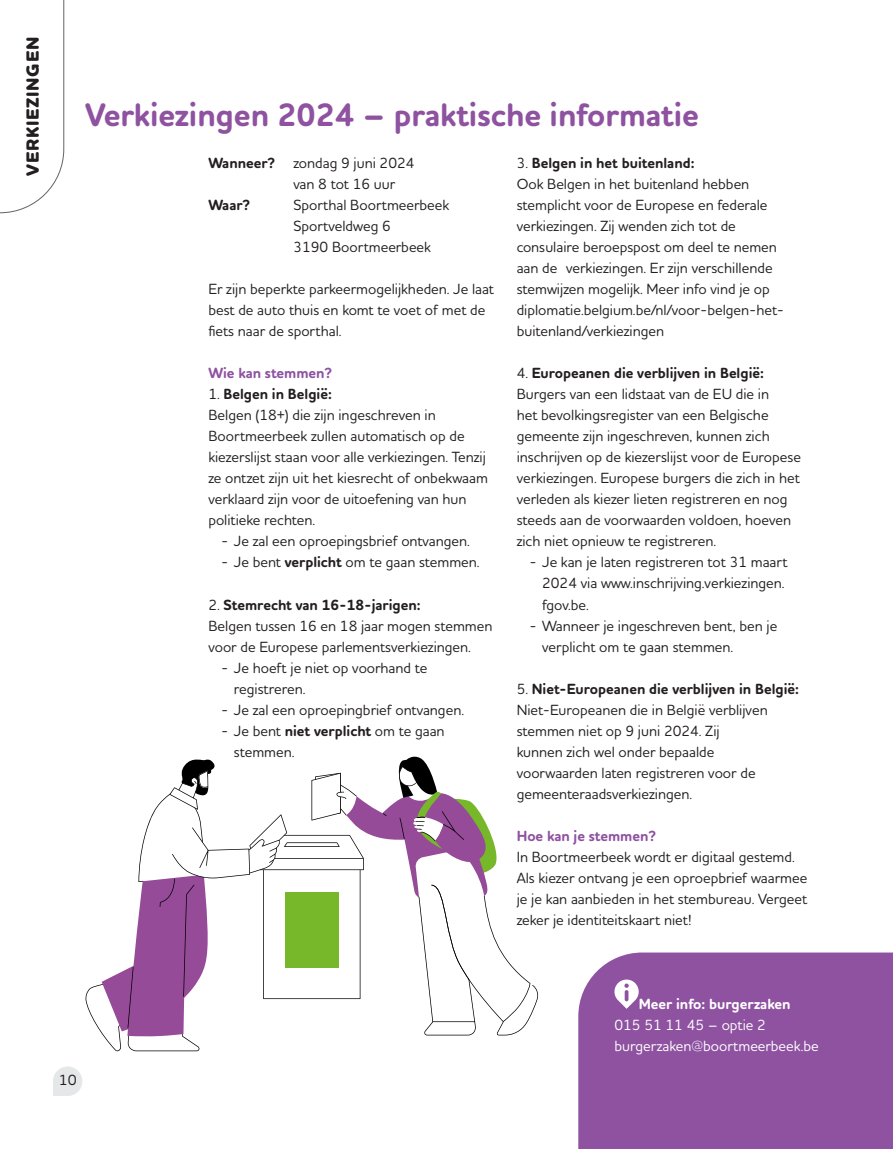
<style>
.page{position:relative;width:893px;height:1149px;background:#fff}
.page>*{position:absolute;margin:0;border:0;box-sizing:border-box;transform-origin:0 0}
.t1{font:700 33px "Houschka Rounded";color:#8e52a1}
.t2{font:800 18px "Houschka Rounded";letter-spacing:.035em;color:#231f20}
.t3{font:500 15px/21px "Houschka Rounded";color:#231f20}
.t4{font:500 15px/21px "Houschka Rounded";color:#fff}
.t5{font:700 15px "Houschka Rounded";color:#8e52a1}
.t6{font:700 15px "Houschka Rounded";color:#fff}
.t7{font:700 15px "Houschka Rounded";color:#231f20}
.s1{font-weight:700}
</style>
<div class="page">
<div style="left:578px;top:952px;width:315px;height:196px;background:#8e52a1"></div>
<svg style="left:0;top:0;width:64px;height:213px"></svg>
<svg style="left:613px;top:978px;width:27px;height:30px"></svg>
<svg style="left:53px;top:1066px;width:29px;height:29px"></svg>
<svg style="left:85px;top:756px;width:454px;height:295px"></svg>
<p class="t2" style="left:21px;top:176px;width:140px;rotate:-90deg">VERKIEZINGEN</p>
<h1 class="t1" style="left:85px;top:94px;width:615px">Verkiezingen 2024 – praktische informatie</h1>
<p class="t3" style="left:293px;top:152px;width:123px;text-indent:-85px"><span class="s1">Wanneer?</span> zondag 9 juni 2024 van 8 tot 16 uur</p>
<p class="t7" style="left:208px;top:195px;width:43px">Waar?</p>
<p class="t3" style="left:293px;top:194px;width:157px">Sporthal Boortmeerbeek<br>Sportveldweg 6<br>3190 Boortmeerbeek</p>
<p class="t3" style="left:208px;top:278px;width:287px">Er zijn beperkte parkeermogelijkheden. Je laat best de auto thuis en komt te voet of met de fiets naar de sporthal.</p>
<p class="t5" style="left:208px;top:363px;width:125px">Wie kan stemmen?</p>
<p class="t3" style="left:208px;top:383px;width:281px">1. <span class="s1">Belgen in België:<br></span>Belgen (18+) die zijn ingeschreven in Boortmeerbeek zullen automatisch op de kiezerslijst staan voor alle verkiezingen. Tenzij ze ontzet zijn uit het kiesrecht of onbekwaam verklaard zijn voor de uitoefening van hun politieke rechten.</p>
<p class="t3" style="left:221px;top:530px;width:250px">- Je zal een oproepingsbrief ontvangen.</p>
<p class="t3" style="left:221px;top:551px;width:260px">- Je bent <span class="s1">verplicht</span> om te gaan stemmen.</p>
<p class="t3" style="left:208px;top:593px;width:286px">2. <span class="s1">Stemrecht van 16-18-jarigen:<br></span>Belgen tussen 16 en 18 jaar mogen stemmen voor de Europese parlementsverkiezingen.</p>
<p class="t3" style="left:234px;top:656px;width:195px;text-indent:-13px">- Je hoeft je niet op voorhand te registreren.</p>
<p class="t3" style="left:221px;top:698px;width:244px">- Je zal een oproepingbrief ontvangen.</p>
<p class="t3" style="left:234px;top:719px;width:212px;text-indent:-13px">- Je bent <span class="s1">niet verplicht</span> om te gaan stemmen.</p>
<p class="t3" style="left:517px;top:152px;width:269px">3. <span class="s1">Belgen in het buitenland:<br></span>Ook Belgen in het buitenland hebben stemplicht voor de Europese en federale verkiezingen. Zij wenden zich tot de consulaire beroepspost om deel te nemen aan de verkiezingen. Er zijn verschillende stemwijzen mogelijk. Meer info vind je op diplomatie.belgium.be/nl/voor-belgen-het&shy;buitenland/verkiezingen</p>
<p class="t3" style="left:517px;top:362px;width:286px">4. <span class="s1">Europeanen die verblijven in België:<br></span>Burgers van een lidstaat van de EU die in<br>het bevolkingsregister van een Belgische gemeente zijn ingeschreven, kunnen zich inschrijven op de kiezerslijst voor de Europese verkiezingen. Europese burgers die zich in het verleden als kiezer lieten registreren en nog steeds aan de voorwaarden voldoen, hoeven zich niet opnieuw te registreren.</p>
<p class="t3" style="left:542px;top:551px;width:247px;text-indent:-13px">- Je kan je laten registreren tot 31 maart<br>2024 via www.inschrijving.verkiezingen. fgov.be.</p>
<p class="t3" style="left:542px;top:614px;width:237px;text-indent:-13px">- Wanneer je ingeschreven bent, ben je verplicht om te gaan stemmen.</p>
<p class="t3" style="left:517px;top:677px;width:284px">5. <span class="s1">Niet-Europeanen die verblijven in België:<br></span>Niet-Europeanen die in België verblijven stemmen niet op 9 juni 2024. Zij<br>kunnen zich wel onder bepaalde voorwaarden laten registreren voor de gemeenteraadsverkiezingen.</p>
<p class="t5" style="left:517px;top:825px;width:141px">Hoe kan je stemmen?</p>
<p class="t3" style="left:517px;top:845px;width:292px">In Boortmeerbeek wordt er digitaal gestemd.<br>Als kiezer ontvang je een oproepbrief waarmee je je kan aanbieden in het stembureau. Vergeet zeker je identiteitskaart niet!</p>
<p class="t3" style="left:59px;top:1068px;width:20px">10</p>
<p class="t6" style="left:639px;top:993px;width:153px">Meer info: burgerzaken</p>
<p class="t4" style="left:614px;top:1013px;width:206px">015 51 11 45 – optie 2 burgerzaken@boortmeerbeek.be</p>
</div>
